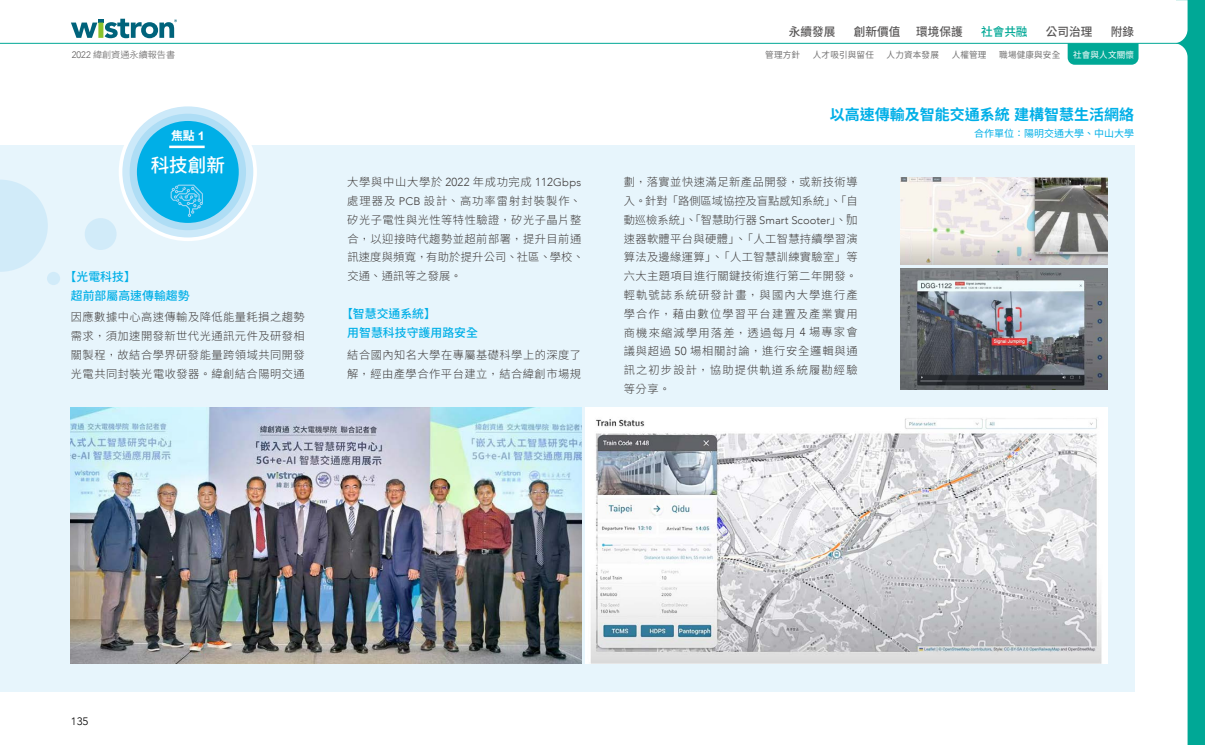
<style>
.page{position:relative;width:1205px;height:745px;background:#fff}
.page>*{position:absolute;margin:0;border:0;box-sizing:border-box;transform-origin:0 0}
.t1{font:500 18.75px "Source Han Sans TC";color:#fff}
.t2{font:700 15px "Source Han Sans TC";color:#00afe7}
.t3{font:500 11.88px/18.8px "Source Han Sans TC";color:#00afe7}
.t4{font:500 11.88px "Source Han Sans TC";color:#595757}
.t5{font:500 11.88px "Source Han Sans TC";color:#00a896}
.t6{font:700 11.88px "Source Han Sans TC";color:#fff}
.t7{font:300 11.25px/18.8px "Source Han Sans TC";letter-spacing:.045em;color:#3e3a39}
.t8{font:300 10.88px "Avenir";color:#3e3a39}
.t9{font:300 10.75px "Avenir";color:#000;scale:1.05 1}
.t10{font:9.88px "Source Han Sans TC";color:#00afe7}
.t11{font:300 9px "Source Han Sans TC";color:#595757}
.t12{font:8.75px "Source Han Sans TC";letter-spacing:.02em;color:#727171}
.t13{font:8.75px "Source Han Sans TC";letter-spacing:.02em;color:#fff}
.s1{font-family:"Avenir";font-size:9.25px}
.s2{font-family:"Arial"}
.s3{font-family:"Taipei Sans TC Beta"}
.s4{font-family:"Avenir";font-size:11.62px}
.s5{font-family:"Avenir";font-size:10.88px}
.s6{font-family:"Taipei Sans TC Beta";font-weight:400}
.s7{font-family:"Source Han Sans TC";font-size:11.25px}
.s8{font-family:"Taipei Sans TC Beta";font-size:11.25px}
</style>
<div class="page">
<div style="left:1176px;top:0;width:29px;height:744px;background:#00a896"></div>
<svg style="left:0;top:0;width:1187px;height:43px"></svg>
<div style="left:1176px;top:44px;width:11px;height:700px;background:#fff"></div>
<hr style="left:0;top:43px;width:1196px;height:1px;background:#00a896">
<div style="left:0;top:145px;width:1134px;height:546px;background:#e7f5fc"></div>
<svg style="left:1067px;top:43px;width:71px;height:22px;background:#08aa99"></svg>
<svg style="left:71px;top:19px;width:106px;height:19px"></svg>
<div style="left:119px;top:103px;width:138px;height:138px;background:#fff;border-radius:50%"></div>
<div style="left:122px;top:106px;width:131px;height:131px;background:#cce9f9;border-radius:50%"></div>
<div style="left:130px;top:114px;width:116px;height:116px;background:#aeddf5;border-radius:50%"></div>
<div style="left:137px;top:121px;width:102px;height:102px;background:#00afe7;border-radius:50%"></div>
<hr style="left:169px;top:145px;width:36px;height:3px;background:#fff">
<img style="left:71px;top:407px;width:510px;height:255px">
<svg style="left:171px;top:184px;width:32px;height:33px"></svg>
<div style="left:85px;top:218px;width:32px;height:32px;background:#cce9f9;border-radius:50%"></div>
<div style="left:47px;top:272px;width:13px;height:13px;background:#cce9f9;border-radius:50%"></div>
<svg style="left:0;top:180px;width:48px;height:92px"></svg>
<img style="left:586px;top:407px;width:521px;height:255px">
<img style="left:900px;top:268px;width:207px;height:121px">
<img style="left:900px;top:177px;width:207px;height:87px">
<p class="t11" style="left:72px;top:50px;width:105px"><span class="s1">2022</span> 緯創資通永續報告書</p>
<p class="t4" style="left:789px;top:25px;width:48px">永續發展</p>
<p class="t4" style="left:854px;top:25px;width:48px">創新價值</p>
<p class="t4" style="left:916px;top:25px;width:48px">環境保護</p>
<p class="t5" style="left:981px;top:25px;width:48px">社會共融</p>
<p class="t4" style="left:1046px;top:25px;width:48px">公司治理</p>
<p class="t4" style="left:1111px;top:25px;width:25px">附錄</p>
<p class="t12" style="left:765px;top:50px;width:36px">管理方針</p>
<p class="t12" style="left:813px;top:50px;width:63px">人才吸引與留任</p>
<p class="t12" style="left:886px;top:50px;width:54px">人力資本發展</p>
<p class="t12" style="left:951px;top:50px;width:36px">人權管理</p>
<p class="t12" style="left:999px;top:50px;width:63px">職場健康與安全</p>
<p class="t13" style="left:1073px;top:50px;width:63px">社會與人文關懷</p>
<h2 class="t2" style="left:829px;top:106px;width:306px">以高速傳輸及智能交通系統建構智慧生活網絡</h2>
<p class="t6" style="left:171px;top:129px;width:35px">焦點 <span class="s2">1</span></p>
<p class="t10" style="left:974px;top:128px;width:161px">合作單位<span class="s3">：</span>陽明交通大學<span class="s3">、</span>中山大學</p>
<h1 class="t1" style="left:151px;top:154px;width:76px">科技創新</h1>
<p class="t7" style="left:347px;top:173px;width:238px">大學與中山大學於 <span class="s4">2022</span> 年成功完成 <span class="s4">112</span><span class="s5">Gbps</span>處理器及 <span class="s5">PCB</span> 設計<span class="s3">、</span>高功率雷射封裝製作<span class="s3">、</span>矽光子電性與光性等特性驗證<span class="s3">，</span>矽光子晶片整合<span class="s3">，</span>以迎接時代趨勢並超前部署<span class="s3">，</span>提升目前通訊速度與頻寬<span class="s3">，</span>有助於提升公司<span class="s3">、</span>社區<span class="s3">、</span>學校<span class="s3">、</span>交通<span class="s3">、</span>通訊等之發展<span class="s3">。</span></p>
<p class="t3" style="left:347px;top:304px;width:132px;text-indent:-6px"><span class="s6">【</span>智慧交通系統<span class="s6">】<br></span>用智慧科技守護用路安全</p>
<p class="t7" style="left:347px;top:345px;width:235px">結合國內知名大學在專屬基礎科學上的深度了解<span class="s3">，</span>經由產學合作平台建立<span class="s3">，</span>結合緯創市場規</p>
<p class="t7" style="left:624px;top:173px;width:235px">劃<span class="s3">，</span>落實並快速滿足新產品開發<span class="s3">，</span>或新技術導入<span class="s3">。</span>針對<span class="s3">「</span>路側區域協控及盲點感知系統<span class="s3">」、「</span>自</p>
<p class="t8" style="left:624px;top:213px;width:235px"><span class="s7">動巡檢系統</span><span class="s8">」、「</span><span class="s7">智慧助行器</span> Smart Scooter<span class="s8">」、「</span><span class="s7">加</span></p>
<p class="t7" style="left:624px;top:229px;width:235px;text-align:justify">速器軟體平台與硬體<span class="s3">」、「</span>人工智慧持續學習演算法及邊緣運算<span class="s3">」、「</span>人工智慧訓練實驗室<span class="s3">」</span>等六大主題項目進行關鍵技術進行第二年開發<span class="s3">。</span>輕軌號誌系統研發計畫<span class="s3">，</span>與國內大學進行產學合作<span class="s3">，</span>藉由數位學習平台建置及產業實用商機來縮減學用落差<span class="s3">，</span>透過每月 <span class="s4">4</span> 場專家會議與超過 <span class="s4">50</span> 場相關討論<span class="s3">，</span>進行安全邏輯與通訊之初步設計<span class="s3">，</span>協助提供軌道系統履勘經驗等分享<span class="s3">。</span></p>
<p class="t3" style="left:71px;top:267px;width:120px;text-indent:-6px"><span class="s6">【</span>光電科技<span class="s6">】<br></span>超前部屬高速傳輸趨勢</p>
<p class="t7" style="left:71px;top:308px;width:235px;text-align:justify">因應數據中心高速傳輸及降低能量耗損之趨勢需求<span class="s3">，</span>須加速開發新世代光通訊元件及研發相關製程<span class="s3">，</span>故結合學界研發能量跨領域共同開發光電共同封裝光電收發器<span class="s3">。</span>緯創結合陽明交通</p>
<p class="t9" style="left:71px;top:714px;width:18px">135</p>
</div>
